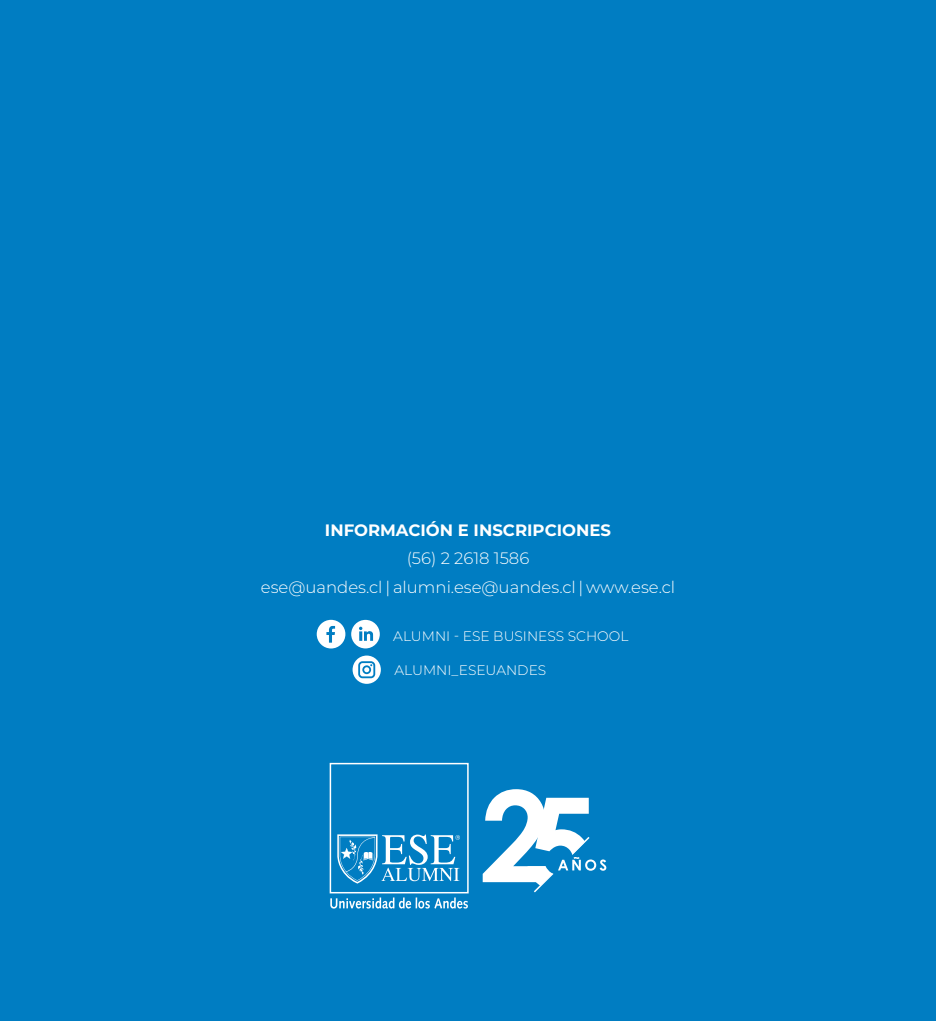
<style>
.page{position:relative;width:936px;height:1021px;background:#fff}
.page>*{position:absolute;margin:0;border:0;box-sizing:border-box;transform-origin:0 0}
.t1{font:300 16.5px "Montserrat";color:#fff}
.t2{font:700 16.5px "Montserrat";color:#fff}
.t3{font:300 13.8px "Montserrat";color:#fff}
</style>
<div class="page">
<div style="left:0;top:0;width:935px;height:1020px;background:#007dc2"></div>
<svg style="left:317px;top:620px;width:28px;height:28px"></svg>
<svg style="left:351px;top:620px;width:29px;height:28px"></svg>
<svg style="left:352px;top:655px;width:29px;height:29px"></svg>
<svg style="left:330px;top:897px;width:138px;height:11px"></svg>
<div style="left:329px;top:762px;width:139px;height:131px;border:2px solid #fff"></div>
<svg style="left:337px;top:834px;width:123px;height:49px"></svg>
<svg style="left:482px;top:789px;width:124px;height:103px"></svg>
<p class="t2" style="left:325px;top:518px;width:287px">INFORMACIÓN E INSCRIPCIONES</p>
<p class="t1" style="left:406px;top:547px;width:124px">(56) 2 2618 1586</p>
<p class="t1" style="left:261px;top:576px;width:416px">ese@uandes.cl | alumni.ese@uandes.cl | www.ese.cl</p>
<p class="t3" style="left:393px;top:626px;width:237px">ALUMNI - ESE BUSINESS SCHOOL</p>
<p class="t3" style="left:394px;top:660px;width:153px">ALUMNI_ESEUANDES</p>
</div>
